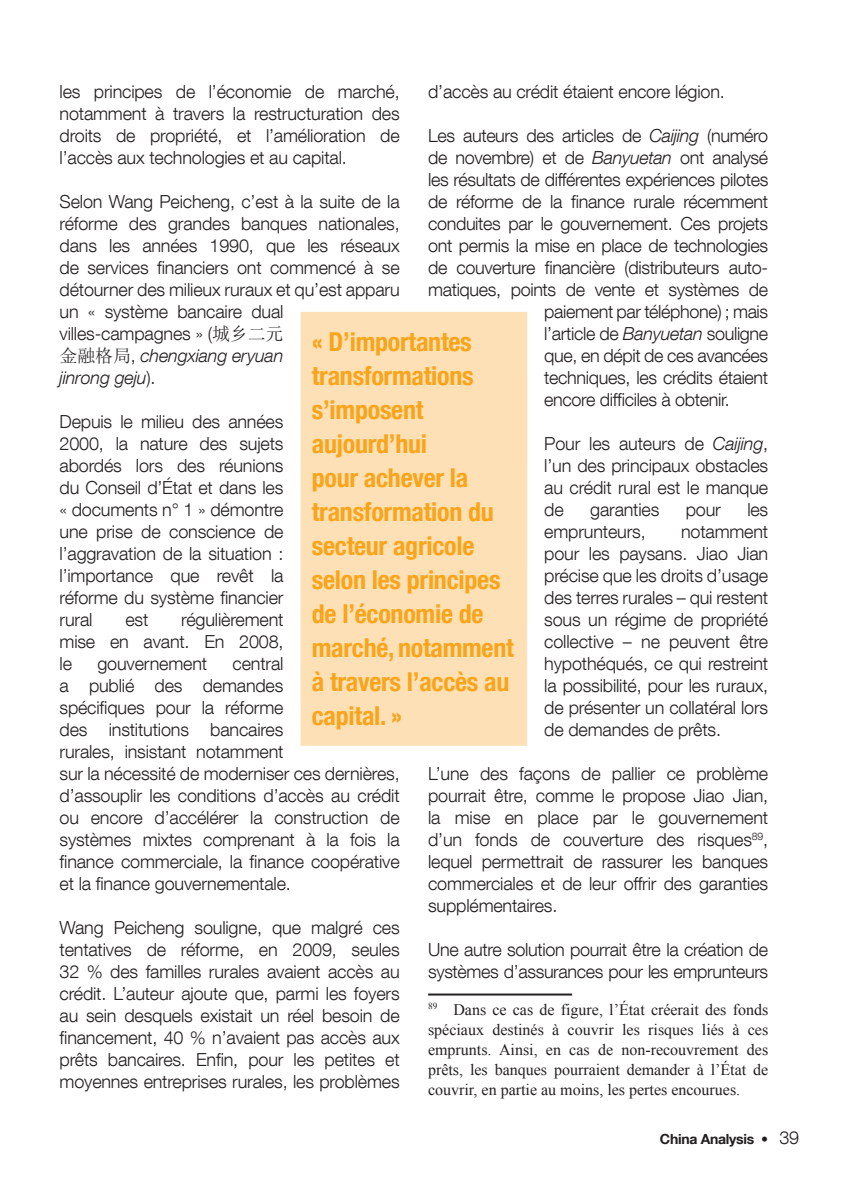
<style>
.page{position:relative;width:842px;height:1191px;background:#fff}
.page>*{position:absolute;margin:0;border:0;box-sizing:border-box;transform-origin:0 0}
.t1{font:700 condensed 26px/34px "Helvetica Neue LT Com";letter-spacing:-.01em;color:#f9a51b}
.Note_de_bas_de_page{font:300 18px/22px "Helvetica Neue LT Com";letter-spacing:-.01em;color:#231f20;text-align:justify}
.Note_de_bas_de_page-2{font:16px/20px "Times New Roman";color:#231f20;text-align:justify}
.t2{font:700 14px "Helvetica Neue LT Com";letter-spacing:-.02em;color:#231f20}
.s1{font-family:"Sim Sun";font-weight:400}
.s2{font-style:italic}
.s3{font-weight:300;font-size:18px}
</style>
<div class="page">
<hr style="left:428px;top:993px;width:144px;height:2px;background:#231f20">
<div style="left:300px;top:312px;width:227px;height:434px;background:#fee0b6"></div>
<p class="Note_de_bas_de_page" style="left:60px;top:80px;width:342px">les principes de l’économie de marché, notamment à travers la restructuration des droits de propriété, et l’amélioration de l’accès aux technologies et au capital.</p>
<p class="Note_de_bas_de_page" style="left:60px;top:190px;width:342px;text-align:left">Selon Wang Peicheng, c’est à la suite de la réforme des grandes banques nationales, dans les années 1990, que les réseaux de services financiers ont commencé à se détourner des milieux ruraux et qu’est apparu un « système bancaire dual villes-campagnes » (<span class="s1">城乡二元<br>金融格局</span>, <span class="s2">chengxiang eryuan<br>jinrong geju</span>).</p>
<p class="Note_de_bas_de_page" style="left:60px;top:410px;width:225px">Depuis le milieu des années 2000, la nature des sujets abordés lors des réunions du Conseil d’État et dans les « documents n° 1 » démontre une prise de conscience de l’aggravation de la situation : l’importance que revêt la réforme du système financier rural</p>
<p class="Note_de_bas_de_page" style="left:428px;top:80px;width:298px">d’accès au crédit étaient encore légion.</p>
<p class="Note_de_bas_de_page" style="left:428px;top:124px;width:342px">Les auteurs des articles de <span class="s2">Caijing</span> (numéro</p>
<p class="Note_de_bas_de_page" style="left:428px;top:146px;width:342px">de novembre) et de <span class="s2">Banyuetan</span> ont analysé</p>
<p class="Note_de_bas_de_page" style="left:428px;top:168px;width:342px">les résultats de différentes expériences pilotes</p>
<p class="Note_de_bas_de_page" style="left:428px;top:190px;width:342px">de réforme de la finance rurale récemment</p>
<p class="Note_de_bas_de_page" style="left:428px;top:212px;width:342px">conduites par le gouvernement. Ces projets</p>
<p class="Note_de_bas_de_page" style="left:428px;top:234px;width:342px">ont permis la mise en place de technologies</p>
<p class="Note_de_bas_de_page" style="left:428px;top:256px;width:342px">de couverture financière (distributeurs auto-</p>
<p class="Note_de_bas_de_page" style="left:428px;top:278px;width:342px">matiques, points de vente et systèmes de</p>
<p class="Note_de_bas_de_page" style="left:544px;top:300px;width:225px">paiement par téléphone) ; mais</p>
<p class="Note_de_bas_de_page" style="left:544px;top:322px;width:225px">l’article de <span class="s2">Banyuetan</span> souligne</p>
<p class="Note_de_bas_de_page" style="left:544px;top:344px;width:225px">que, en dépit de ces avancées</p>
<p class="Note_de_bas_de_page" style="left:544px;top:366px;width:225px">techniques, les crédits étaient</p>
<p class="Note_de_bas_de_page" style="left:544px;top:388px;width:187px">encore difficiles à obtenir.</p>
<p class="Note_de_bas_de_page" style="left:544px;top:432px;width:225px">Pour les auteurs de <span class="s2">Caijing</span>, l’un des principaux obstacles au crédit rural est le manque de</p>
<p class="t1" style="left:312px;top:325px;width:203px">« D’importantes transformations s’imposent aujourd’hui<br>pour achever la transformation du secteur agricole selon les principes de l’économie de marché, notamment à travers l’accès au capital. »</p>
<p class="Note_de_bas_de_page" style="left:590px;top:498px;width:71px">garanties</p>
<p class="Note_de_bas_de_page" style="left:686px;top:498px;width:37px">pour</p>
<p class="Note_de_bas_de_page" style="left:747px;top:498px;width:22px">les</p>
<p class="Note_de_bas_de_page" style="left:544px;top:520px;width:103px">emprunteurs,</p>
<p class="Note_de_bas_de_page" style="left:544px;top:520px;width:225px;text-indent:137px">notamment pour les paysans. Jiao Jian précise que les droits d’usage des terres rurales – qui restent sous un régime de propriété collective – ne peuvent être hypothéqués, ce qui restreint la possibilité, pour les ruraux, de présenter un collatéral lors de demandes de prêts.</p>
<p class="Note_de_bas_de_page" style="left:428px;top:762px;width:342px">L’une des façons de pallier ce problème pourrait être, comme le propose Jiao Jian, la mise en place par le gouvernement d’un fonds de couverture des risques<sup>89</sup>, lequel permettrait de rassurer les banques commerciales et de leur offrir des garanties supplémentaires.</p>
<p class="Note_de_bas_de_page" style="left:428px;top:938px;width:342px">Une autre solution pourrait être la création de systèmes d’assurances pour les emprunteurs</p>
<p class="Note_de_bas_de_page-2" style="left:428px;top:999px;width:342px"><sup>89</sup> Dans ce cas de figure, l’État créerait des fonds spéciaux destinés à couvrir les risques liés à ces emprunts. Ainsi, en cas de non-recouvrement des prêts, les banques pourraient demander à l’État de couvrir, en partie au moins, les pertes encourues.</p>
<p class="Note_de_bas_de_page" style="left:60px;top:608px;width:225px;text-indent:122px">régulièrement mise en avant. En 2008, le</p>
<p class="Note_de_bas_de_page" style="left:125px;top:608px;width:24px">est</p>
<p class="Note_de_bas_de_page" style="left:60px;top:652px;width:342px;text-align:left;text-indent:173px">central<br>a publié des demandes<br>spécifiques pour la réforme<br>des institutions bancaires<br>rurales, insistant notamment<br>sur la nécessité de moderniser ces dernières, d’assouplir les conditions d’accès au crédit ou encore d’accélérer la construction de systèmes mixtes comprenant à la fois la finance commerciale, la finance coopérative et la finance gouvernementale.</p>
<p class="Note_de_bas_de_page" style="left:60px;top:916px;width:342px">Wang Peicheng souligne, que malgré ces tentatives de réforme, en 2009, seules 32 % des familles rurales avaient accès au crédit. L’auteur ajoute que, parmi les foyers au sein desquels existait un réel besoin de financement, 40 % n’avaient pas accès aux prêts bancaires. Enfin, pour les petites et moyennes entreprises rurales, les problèmes</p>
<p class="Note_de_bas_de_page" style="left:97px;top:652px;width:111px">gouvernement</p>
<p class="t2" style="left:660px;top:1130px;width:141px">China Analysis • <span class="s3">39</span></p>
</div>
